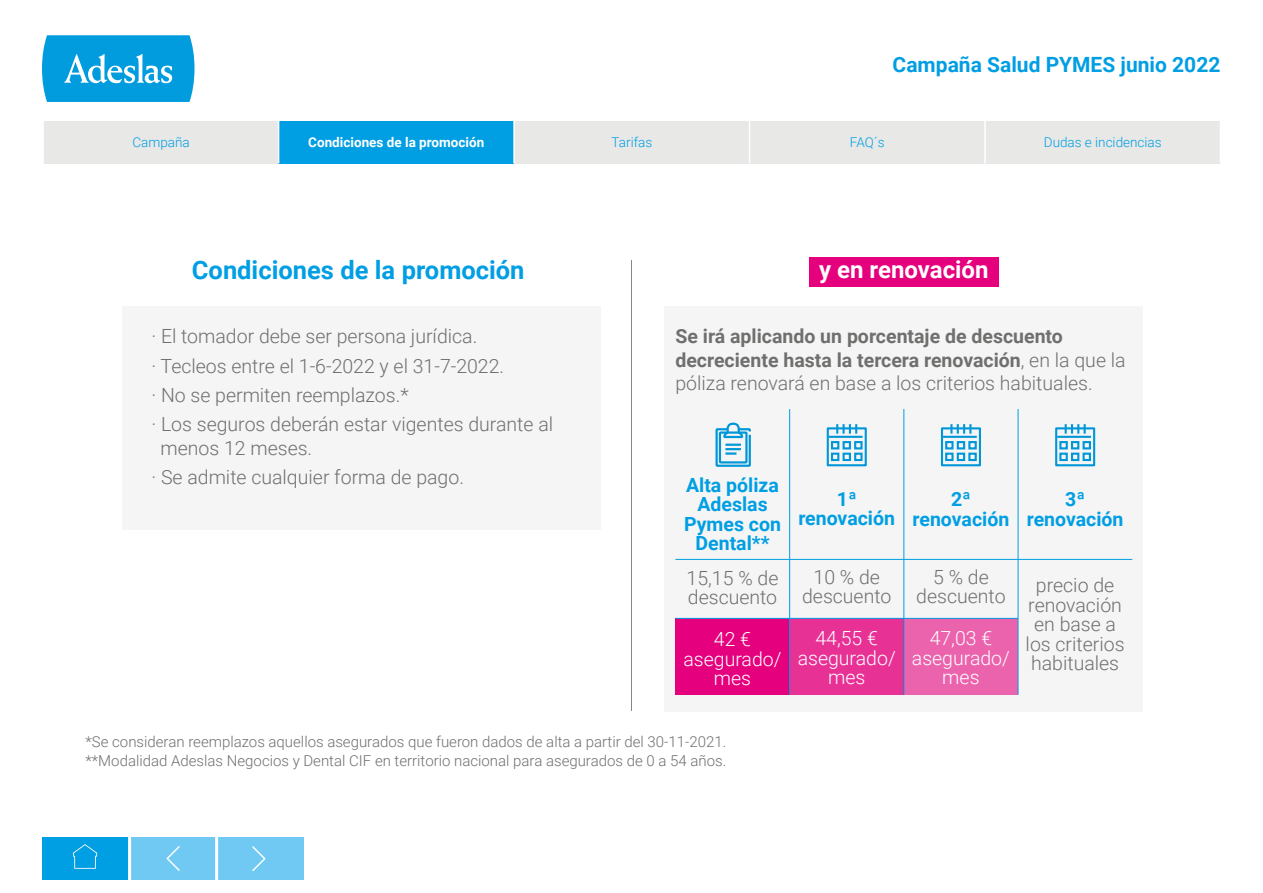
<style>
.page{position:relative;width:1263px;height:893px;background:#fff}
.page>*{position:absolute;margin:0;border:0;box-sizing:border-box;transform-origin:0 0}
.t1{font:700 25.5px "Roboto";color:#009ee3}
.t2{font:700 24px "Roboto";color:#fff}
.t3{font:700 21px "Roboto";color:#009ee3}
.t4{font:300 19.5px/19.5px "Roboto";color:#6f6f6e}
.t5{font:700 19.5px/23.4px "Roboto";color:#6f6f6e}
.t6{font:700 19.5px/19.5px "Roboto";color:#009ee3;text-align:center}
.t7{font:300 19.5px/19.5px "Roboto";color:#fff;text-align:center}
.t8{font:300 15px/18.8px "Roboto";color:#6f6f6e}
.t9{font:300 13.5px "Roboto";color:#009ee3}
.t10{font:700 13.5px "Roboto";color:#fff}
.s1{font-weight:300}
</style>
<div class="page">
<div style="left:665px;top:306px;width:478px;height:405px;background:#f5f5f5"></div>
<div style="left:675px;top:618px;width:115px;height:77px;background:#e5007d"></div>
<div style="left:790px;top:618px;width:114px;height:77px;background:#e83195"></div>
<div style="left:904px;top:618px;width:114px;height:77px;background:#eb62ad"></div>
<div style="left:809px;top:257px;width:190px;height:30px;background:#e5007d"></div>
<div style="left:122px;top:306px;width:479px;height:223px;background:#f5f5f5"></div>
<svg style="left:42px;top:35px;width:152px;height:67px;background:#1ea7e1"></svg>
<hr style="left:631px;top:260px;width:1px;height:451px;background:#878786">
<div style="left:130px;top:837px;width:174px;height:43px;background:#6fc9f2"></div>
<div style="left:43px;top:837px;width:87px;height:43px;background:#009ee3"></div>
<svg style="left:73px;top:844px;width:24px;height:25px"></svg>
<hr style="left:215px;top:837px;width:3px;height:43px;background:#fff">
<svg style="left:166px;top:846px;width:14px;height:25px"></svg>
<svg style="left:252px;top:846px;width:13px;height:25px"></svg>
<hr style="left:128px;top:837px;width:3px;height:43px;background:#fff">
<div style="left:43px;top:121px;width:1177px;height:42px;background:#e8e8e7"></div>
<div style="left:278px;top:121px;width:236px;height:42px;background:#009ee3"></div>
<hr style="left:42px;top:121px;width:2px;height:42px;background:#fff">
<hr style="left:278px;top:121px;width:1px;height:42px;background:#fff">
<hr style="left:513px;top:121px;width:2px;height:42px;background:#fff">
<hr style="left:749px;top:121px;width:1px;height:42px;background:#fff">
<hr style="left:984px;top:121px;width:2px;height:42px;background:#fff">
<hr style="left:789px;top:409px;width:1px;height:286px;background:#009ee3">
<hr style="left:903px;top:409px;width:1px;height:286px;background:#009ee3">
<hr style="left:1018px;top:409px;width:1px;height:286px;background:#009ee3">
<hr style="left:675px;top:559px;width:457px;height:1px;background:#009ee3">
<hr style="left:675px;top:618px;width:343px;height:1px;background:#009ee3">
<svg style="left:715px;top:422px;width:36px;height:45px"></svg>
<div style="left:827px;top:427px;width:40px;height:39px;border:2px solid #0097d8"></div>
<svg style="left:836px;top:424px;width:21px;height:10px"></svg>
<hr style="left:829px;top:436px;width:33px;height:2px;background:#0097d8">
<div style="left:831px;top:441px;width:8px;height:8px;border:2px solid #0097d8"></div>
<div style="left:854px;top:441px;width:8px;height:8px;border:2px solid #0097d8"></div>
<div style="left:842px;top:441px;width:9px;height:8px;border:2px solid #0097d8"></div>
<div style="left:831px;top:453px;width:8px;height:8px;border:2px solid #0097d8"></div>
<div style="left:854px;top:453px;width:8px;height:8px;border:2px solid #0097d8"></div>
<div style="left:842px;top:453px;width:9px;height:8px;border:2px solid #0097d8"></div>
<div style="left:941px;top:427px;width:40px;height:39px;border:2px solid #0097d8"></div>
<svg style="left:950px;top:424px;width:21px;height:10px"></svg>
<hr style="left:943px;top:436px;width:34px;height:2px;background:#0097d8">
<div style="left:945px;top:441px;width:8px;height:8px;border:2px solid #0097d8"></div>
<div style="left:968px;top:441px;width:9px;height:8px;border:2px solid #0097d8"></div>
<div style="left:957px;top:441px;width:8px;height:8px;border:2px solid #0097d8"></div>
<div style="left:945px;top:453px;width:8px;height:8px;border:2px solid #0097d8"></div>
<div style="left:968px;top:453px;width:9px;height:8px;border:2px solid #0097d8"></div>
<div style="left:957px;top:453px;width:8px;height:8px;border:2px solid #0097d8"></div>
<div style="left:1055px;top:427px;width:40px;height:39px;border:2px solid #0097d8"></div>
<svg style="left:1065px;top:424px;width:21px;height:10px"></svg>
<hr style="left:1057px;top:436px;width:34px;height:2px;background:#0097d8">
<div style="left:1059px;top:441px;width:9px;height:8px;border:2px solid #0097d8"></div>
<div style="left:1082px;top:441px;width:9px;height:8px;border:2px solid #0097d8"></div>
<div style="left:1071px;top:441px;width:8px;height:8px;border:2px solid #0097d8"></div>
<div style="left:1059px;top:453px;width:9px;height:8px;border:2px solid #0097d8"></div>
<div style="left:1082px;top:453px;width:9px;height:8px;border:2px solid #0097d8"></div>
<div style="left:1071px;top:453px;width:8px;height:8px;border:2px solid #0097d8"></div>
<p class="t3" style="left:893px;top:50px;width:329px">Campaña Salud PYMES junio 2022</p>
<p class="t9" style="left:132px;top:133px;width:59px">Campaña</p>
<p class="t10" style="left:308px;top:133px;width:178px">Condiciones de la promoción</p>
<p class="t9" style="left:612px;top:133px;width:42px">Tarifas</p>
<p class="t9" style="left:850px;top:133px;width:36px">FAQ´s</p>
<p class="t9" style="left:1044px;top:133px;width:119px">Dudas e incidencias</p>
<h1 class="t1" style="left:192px;top:252px;width:334px">Condiciones de la promoción</h1>
<p class="t2" style="left:819px;top:253px;width:171px">y en renovación</p>
<p class="t4" style="left:151px;top:321px;width:403px;line-height:29.4px">· El tomador debe ser persona jurídica.<br>· Tecleos entre el 1-6-2022 y el 31-7-2022.<br>· No se permiten reemplazos.*<br>· Los seguros deberán estar vigentes durante al</p>
<p class="t4" style="left:151px;top:432px;width:314px;line-height:29.4px;text-indent:9px">menos 12 meses.<br>· Se admite cualquier forma de pago.</p>
<p class="t5" style="left:675px;top:324px;width:452px">Se irá aplicando un porcentaje de descuento decreciente hasta la tercera renovación<span class="s1">, en la que la póliza renovará en base a los criterios habituales.</span></p>
<p class="t6" style="left:684px;top:474px;width:98px">Alta póliza<br>Adeslas<br>Pymes con<br>Dental**</p>
<p class="t4" style="left:687px;top:567px;width:93px">15,15 % de descuento</p>
<p class="t7" style="left:683px;top:629px;width:100px">42 € asegurado/ mes</p>
<p class="t6" style="left:798px;top:489px;width:98px">1ª renovación</p>
<p class="t6" style="left:912px;top:489px;width:98px">2ª renovación</p>
<p class="t6" style="left:1027px;top:489px;width:98px">3ª renovación</p>
<p class="t4" style="left:802px;top:566px;width:91px;text-align:center">10 % de descuento</p>
<p class="t7" style="left:798px;top:628px;width:100px">44,55 € asegurado/ mes</p>
<p class="t4" style="left:916px;top:566px;width:91px;text-align:center">5 % de descuento</p>
<p class="t7" style="left:912px;top:628px;width:100px">47,03 € asegurado/ mes</p>
<p class="t4" style="left:1026px;top:575px;width:100px;text-align:center">precio de renovación en base a los criterios habituales</p>
<p class="t8" style="left:86px;top:732px;width:642px">*Se consideran reemplazos aquellos asegurados que fueron dados de alta a partir del 30-11-2021. **Modalidad Adeslas Negocios y Dental CIF en territorio nacional para asegurados de 0 a 54 años.</p>
</div>
